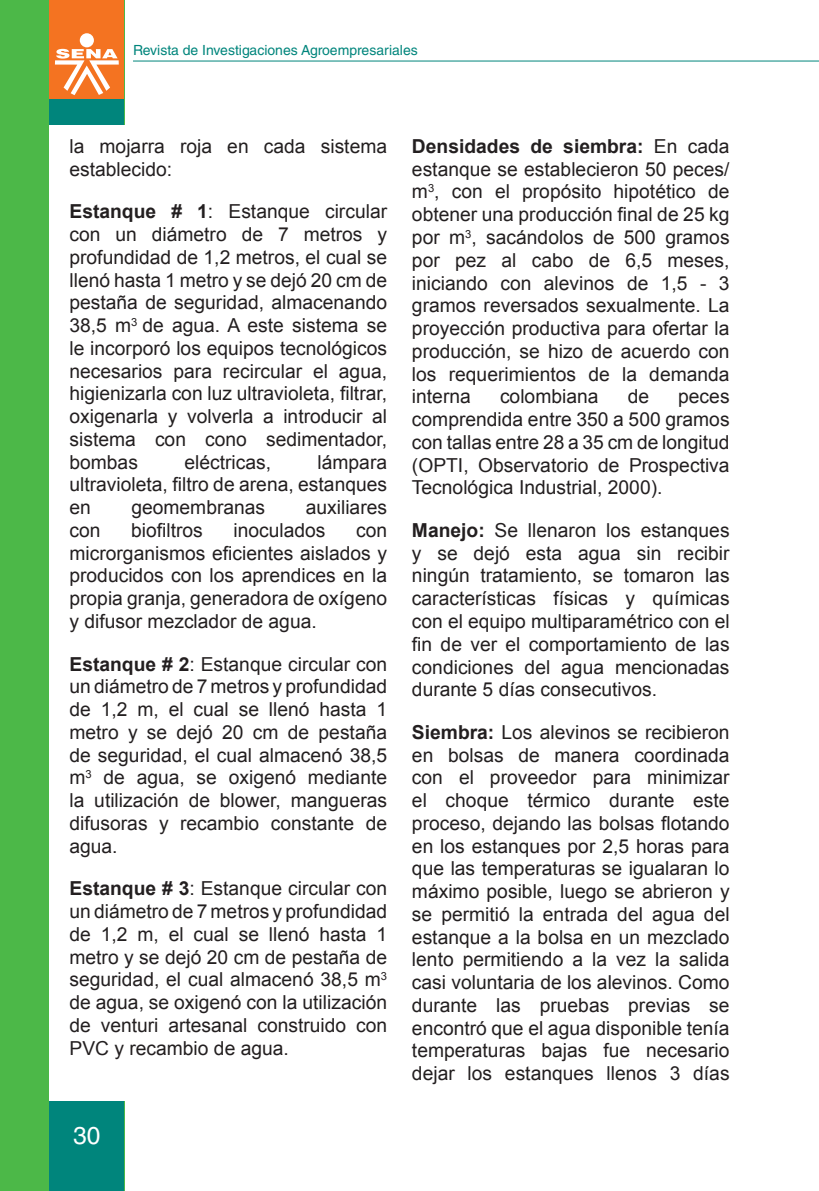
<style>
.page{position:relative;width:819px;height:1191px;background:#fff}
.page>*{position:absolute;margin:0;border:0;box-sizing:border-box;transform-origin:0 0}
.t1{font:24.5px "Helvetica LT Std";color:#fff}
.t2{font:19.25px/22.8px "Arial";color:#231f20;text-align:justify}
.t3{font:14px "Helvetica LT Std";color:#00857c}
.s1{font-weight:700}
</style>
<div class="page">
<div style="left:0;top:0;width:124px;height:1191px;background:#4cb848"></div>
<div style="left:50px;top:0;width:74px;height:99px;background:#f47321"></div>
<div style="left:50px;top:99px;width:74px;height:1092px;background:#00857c"></div>
<hr style="left:133px;top:61px;width:686px;height:1px;background:#00857c">
<div style="left:80px;top:33px;width:14px;height:14px;background:#fff;border-radius:50%"></div>
<svg style="left:55px;top:49px;width:64px;height:46px"></svg>
<div style="left:50px;top:125px;width:678px;height:975px;background:#fff"></div>
<p class="t3" style="left:133px;top:42px;width:286px">Revista de Investigaciones Agroempresariales</p>
<p class="t2" style="left:69px;top:135px;width:319px">la mojarra roja en cada sistema establecido:</p>
<p class="t2" style="left:69px;top:200px;width:319px"><span class="s1">Estanque # 1</span>: Estanque circular con un diámetro de 7 metros y profundidad de 1,2 metros, el cual se llenó hasta 1 metro y se dejó 20 cm de pestaña de seguridad, almacenando 38,5 m<sup>3</sup> de agua. A este sistema se le incorporó los equipos tecnológicos necesarios para recircular el agua, higienizarla con luz ultravioleta, filtrar, oxigenarla y volverla a introducir al sistema con cono sedimentador, bombas</p>
<p class="t2" style="left:69px;top:450px;width:319px;text-indent:248px">lámpara ultravioleta, filtro de arena, estanques en</p>
<p class="t2" style="left:184px;top:450px;width:88px">eléctricas,</p>
<p class="t2" style="left:131px;top:496px;width:135px">geomembranas</p>
<p class="t2" style="left:306px;top:496px;width:83px">auxiliares</p>
<p class="t2" style="left:69px;top:518px;width:33px">con</p>
<p class="t2" style="left:131px;top:518px;width:73px">biofiltros</p>
<p class="t2" style="left:233px;top:518px;width:94px">inoculados</p>
<p class="t2" style="left:69px;top:518px;width:319px;text-indent:286px">con microrganismos eficientes aislados y producidos con los aprendices en la propia granja, generadora de oxígeno y difusor mezclador de agua.</p>
<p class="t2" style="left:69px;top:652px;width:319px"><span class="s1">Estanque # 2</span>: Estanque circular con un diámetro de 7 metros y profundidad de 1,2 m, el cual se llenó hasta 1 metro y se dejó 20 cm de pestaña de seguridad, el cual almacenó 38,5 m<sup>3</sup> de agua, se oxigenó mediante la utilización de blower, mangueras difusoras y recambio constante de agua.</p>
<p class="t2" style="left:69px;top:877px;width:319px"><span class="s1">Estanque # 3</span>: Estanque circular con un diámetro de 7 metros y profundidad de 1,2 m, el cual se llenó hasta 1 metro y se dejó 20 cm de pestaña de seguridad, el cual almacenó 38,5 m<sup>3 </sup>de agua, se oxigenó con la utilización de venturi artesanal construido con PVC y recambio de agua.</p>
<p class="t1" style="left:73px;top:1121px;width:29px">30</p>
<p class="t2" style="left:412px;top:135px;width:319px"><span class="s1">Densidades de siembra:</span> En cada estanque se establecieron 50 peces/ m<sup>3</sup>, con el propósito hipotético de obtener una producción final de 25 kg por m<sup>3</sup>, sacándolos de 500 gramos por pez al cabo de 6,5 meses, iniciando con alevinos de 1,5 - 3 gramos reversados sexualmente. La proyección productiva para ofertar la producción, se hizo de acuerdo con los requerimientos de la demanda interna</p>
<p class="t2" style="left:500px;top:385px;width:100px">colombiana</p>
<p class="t2" style="left:627px;top:385px;width:23px">de</p>
<p class="t2" style="left:412px;top:385px;width:319px;text-indent:266px">peces comprendida entre 350 a 500 gramos con tallas entre 28 a 35 cm de longitud (OPTI, Observatorio de Prospectiva Tecnológica Industrial, 2000).</p>
<p class="t2" style="left:412px;top:518px;width:319px"><span class="s1">Manejo:</span> Se llenaron los estanques y se dejó esta agua sin recibir ningún tratamiento, se tomaron las características físicas y químicas con el equipo multiparamétrico con el fin de ver el comportamiento de las condiciones del agua mencionadas durante 5 días consecutivos.</p>
<p class="t2" style="left:412px;top:720px;width:319px"><span class="s1">Siembra:</span> Los alevinos se recibieron en bolsas de manera coordinada con el proveedor para minimizar el choque térmico durante este proceso, dejando las bolsas flotando en los estanques por 2,5 horas para que las temperaturas se igualaran lo máximo posible, luego se abrieron y se permitió la entrada del agua del estanque a la bolsa en un mezclado lento permitiendo a la vez la salida casi voluntaria de los alevinos. Como durante las pruebas previas se encontró que el agua disponible tenía temperaturas bajas fue necesario dejar los estanques llenos 3 días</p>
</div>
